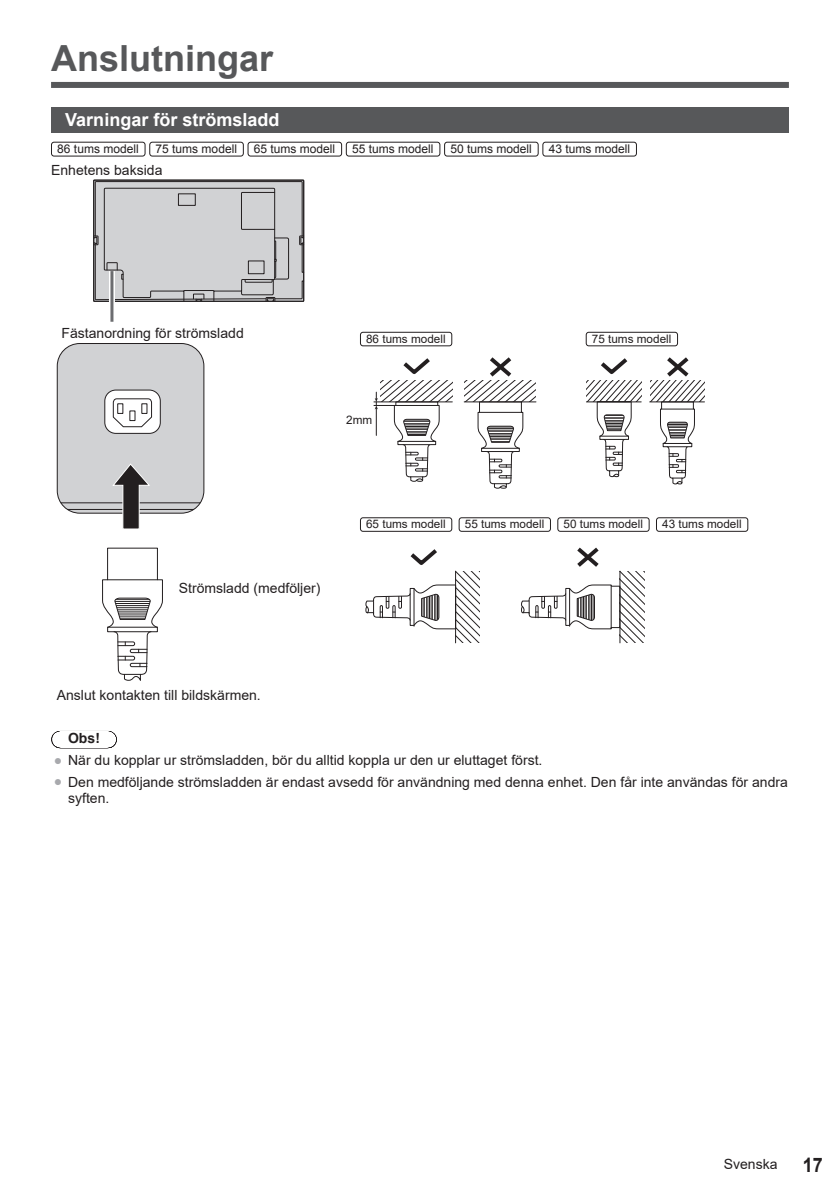
<style>
.page{position:relative;width:840px;height:1191px;background:#fff}
.page>*{position:absolute;margin:0;border:0;box-sizing:border-box;transform-origin:0 0}
.t1{font:700 36px "Arial";color:#57585a}
.t2{font:700 20px "Arial";color:#231f20;scale:.9 1}
.t3{font:700 18px "Arial";color:#fff}
.t4{font:14px/16.8px "Arial";color:#231f20}
.t5{font:700 14px "Arial";color:#231f20}
.t6{font:12px "Arial";color:#231f20}
.t7{font:11.8px "Arial";color:#231f20}
.s1{color:#a8a9ad}
</style>
<div class="page">
<div style="left:51px;top:82px;width:737px;height:6px;background:#57585a"></div>
<div style="left:51px;top:107px;width:737px;height:25px;background:#57585a"></div>
<div style="left:51px;top:142px;width:94px;height:14px;border:1px solid #231f20;border-radius:3px"></div>
<div style="left:149px;top:142px;width:94px;height:14px;border:1px solid #231f20;border-radius:3px"></div>
<div style="left:247px;top:142px;width:95px;height:14px;border:1px solid #231f20;border-radius:3px"></div>
<div style="left:346px;top:142px;width:94px;height:14px;border:1px solid #231f20;border-radius:3px"></div>
<div style="left:444px;top:142px;width:94px;height:14px;border:1px solid #231f20;border-radius:3px"></div>
<div style="left:542px;top:142px;width:94px;height:14px;border:1px solid #231f20;border-radius:3px"></div>
<svg style="left:93px;top:181px;width:211px;height:121px;background:#c1c2c4"></svg>
<div style="left:109px;top:271px;width:6px;height:51px;background:#b9babb"></div>
<hr style="left:110px;top:271px;width:3px;height:51px;background:#6c6d70">
<svg style="left:374px;top:358px;width:78px;height:124px"></svg>
<svg style="left:464px;top:357px;width:71px;height:132px"></svg>
<svg style="left:521px;top:547px;width:122px;height:96px"></svg>
<svg style="left:365px;top:549px;width:114px;height:94px"></svg>
<svg style="left:586px;top:358px;width:55px;height:119px"></svg>
<svg style="left:649px;top:357px;width:55px;height:128px"></svg>
<div style="left:360px;top:332px;width:92px;height:14px;border:1px solid #231f20;border-radius:3px"></div>
<div style="left:360px;top:517px;width:92px;height:15px;border:1px solid #231f20;border-radius:3px"></div>
<div style="left:458px;top:517px;width:92px;height:15px;border:1px solid #231f20;border-radius:3px"></div>
<div style="left:557px;top:517px;width:92px;height:15px;border:1px solid #231f20;border-radius:3px"></div>
<div style="left:655px;top:517px;width:92px;height:15px;border:1px solid #231f20;border-radius:3px"></div>
<div style="left:585px;top:332px;width:92px;height:14px;border:1px solid #231f20;border-radius:3px"></div>
<div style="left:57px;top:343px;width:147px;height:170px;background:#d1d2d4;border-radius:23px"></div>
<div style="left:105px;top:390px;width:55px;height:43px;background:#fff;border-radius:11px"></div>
<div style="left:57px;top:343px;width:147px;height:170px;border:1px solid #231f20;border-radius:23px"></div>
<hr style="left:61px;top:502px;width:139px;height:1px;background:#231f20">
<hr style="left:67px;top:509px;width:126px;height:1px;background:#231f20">
<div style="left:104px;top:389px;width:57px;height:45px;border:1px solid #231f20;border-radius:11px"></div>
<svg style="left:113px;top:398px;width:39px;height:29px"></svg>
<div style="left:117px;top:403px;width:6px;height:10px;border:1px solid #231f20"></div>
<div style="left:130px;top:411px;width:5px;height:10px;border:1px solid #231f20"></div>
<svg style="left:111px;top:463px;width:40px;height:66px"></svg>
<svg style="left:102px;top:547px;width:61px;height:134px"></svg>
<hr style="left:114px;top:599px;width:37px;height:1px;background:#231f20">
<hr style="left:114px;top:601px;width:37px;height:1px;background:#231f20">
<hr style="left:114px;top:603px;width:37px;height:1px;background:#231f20">
<hr style="left:114px;top:605px;width:37px;height:1px;background:#231f20">
<hr style="left:114px;top:607px;width:37px;height:1px;background:#231f20">
<hr style="left:114px;top:609px;width:37px;height:1px;background:#231f20">
<hr style="left:114px;top:611px;width:37px;height:1px;background:#231f20">
<hr style="left:114px;top:613px;width:37px;height:1px;background:#231f20">
<hr style="left:114px;top:616px;width:37px;height:1px;background:#231f20">
<hr style="left:114px;top:618px;width:37px;height:1px;background:#231f20">
<h1 class="t1" style="left:51px;top:33px;width:224px">Anslutningar</h1>
<p class="t3" style="left:65px;top:107px;width:216px">Varningar för strömsladd</p>
<p class="t6" style="left:57px;top:141px;width:83px">86 tums modell</p>
<p class="t6" style="left:155px;top:141px;width:83px">75 tums modell</p>
<p class="t6" style="left:254px;top:141px;width:83px">65 tums modell</p>
<p class="t6" style="left:352px;top:141px;width:83px">55 tums modell</p>
<p class="t6" style="left:450px;top:141px;width:83px">50 tums modell</p>
<p class="t6" style="left:548px;top:141px;width:83px">43 tums modell</p>
<p class="t4" style="left:51px;top:162px;width:113px">Enhetens baksida</p>
<p class="t4" style="left:61px;top:324px;width:184px">Fästanordning för strömsladd</p>
<p class="t7" style="left:366px;top:331px;width:81px">86 tums modell</p>
<p class="t7" style="left:346px;top:411px;width:28px">2mm</p>
<p class="t7" style="left:591px;top:331px;width:81px">75 tums modell</p>
<p class="t4" style="left:179px;top:579px;width:143px">Strömsladd (medföljer)</p>
<p class="t4" style="left:57px;top:687px;width:205px">Anslut kontakten till bildskärmen.</p>
<p class="t7" style="left:366px;top:516px;width:81px">65 tums modell</p>
<p class="t7" style="left:464px;top:516px;width:81px">55 tums modell</p>
<p class="t7" style="left:563px;top:516px;width:81px">50 tums modell</p>
<p class="t7" style="left:661px;top:516px;width:81px">43 tums modell</p>
<p class="t5" style="left:68px;top:728px;width:33px">Obs!</p>
<p class="t4" style="left:54px;top:752px;width:490px"><span class="s1">●</span> När du kopplar ur strömsladden, bör du alltid koppla ur den ur eluttaget först.</p>
<p class="t4" style="left:68px;top:773px;width:721px;text-indent:-14px"><span class="s1">●</span> Den medföljande strömsladden är endast avsedd för användning med denna enhet. Den får inte användas för andra syften.</p>
<p class="t4" style="left:723px;top:1155px;width:55px">Svenska</p>
<h2 class="t2" style="left:802px;top:1150px;width:24px">17</h2>
</div>
